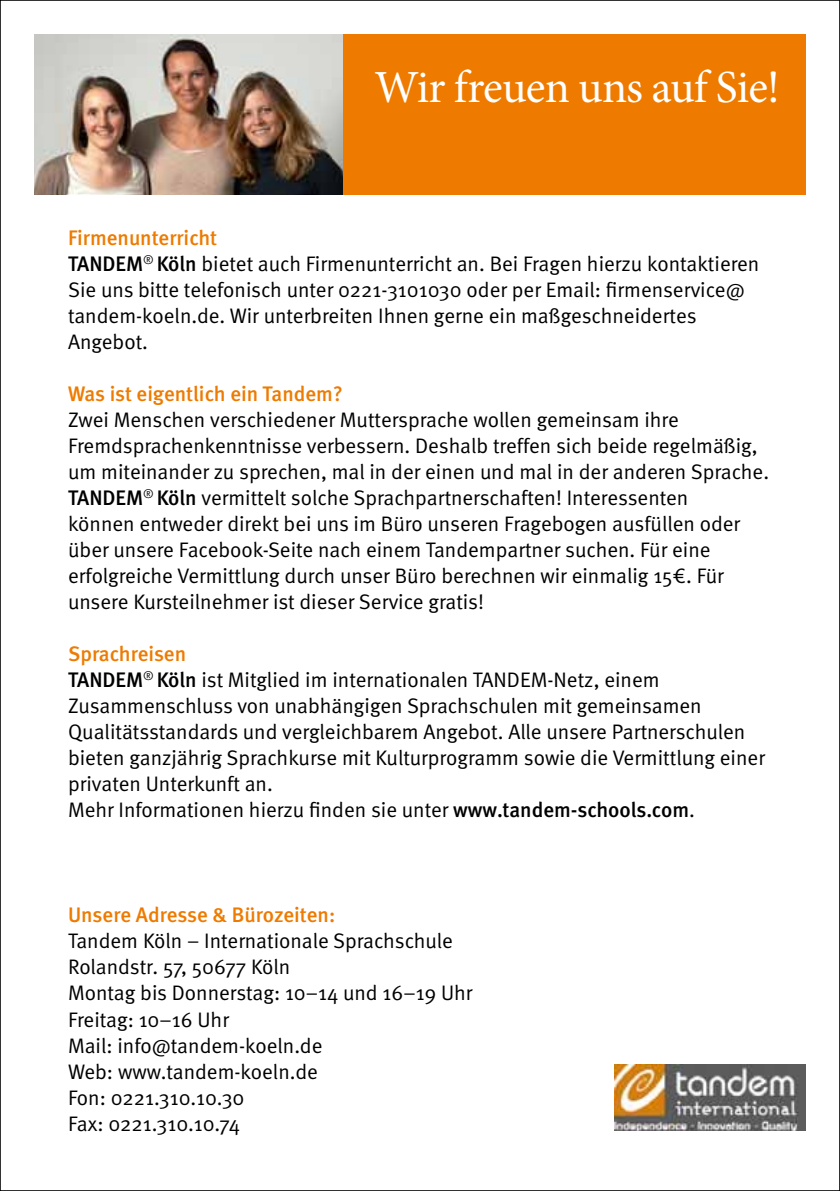
<style>
.page{position:relative;width:840px;height:1191px;background:#fff}
.page>*{position:absolute;margin:0;border:0;box-sizing:border-box;transform-origin:0 0}
.t1{font:46px "Minion Pro";letter-spacing:-.015em;color:#fff}
.t2{font:21px/26px "Meta Normal";color:#000}
.t3{font:500 21px "Meta";color:#ee7b00}
.s1{font-family:"Meta";font-weight:500}
</style>
<div class="page">
<div style="left:342px;top:34px;width:463px;height:160px;background:#ee7b00"></div>
<img style="left:34px;top:34px;width:308px;height:160px">
<img style="left:614px;top:1064px;width:191px;height:66px">
<h1 class="t1" style="left:374px;top:56px;width:406px">Wir freuen uns auf Sie!</h1>
<p class="t3" style="left:68px;top:225px;width:150px">Firmenunterricht</p>
<p class="t2" style="left:68px;top:250px;width:692px"><span class="s1">TANDEM</span><sup>®</sup> <span class="s1">Köln</span> bietet auch Firmenunterricht an. Bei Fragen hierzu kontaktieren Sie uns bitte telefonisch unter 0221-3101030 oder per Email: firmenservice@ tandem-koeln.de. Wir unterbreiten Ihnen gerne ein maßgeschneidertes Angebot.</p>
<p class="t3" style="left:68px;top:381px;width:276px">Was ist eigentlich ein Tandem?</p>
<p class="t2" style="left:68px;top:406px;width:702px">Zwei Menschen verschiedener Muttersprache wollen gemeinsam ihre Fremdsprachenkenntnisse verbessern. Deshalb treffen sich beide regelmäßig, um miteinander zu sprechen, mal in der einen und mal in der anderen Sprache.<br><span class="s1">TANDEM</span><sup>®</sup> <span class="s1">Köln</span> vermittelt solche Sprachpartnerschaften! Interessenten<br>können entweder direkt bei uns im Büro unseren Fragebogen ausfüllen oder über unsere Facebook-Seite nach einem Tandempartner suchen. Für eine erfolgreiche Vermittlung durch unser Büro berechnen wir einmalig 15€. Für unsere Kursteilnehmer ist dieser Service gratis!</p>
<p class="t3" style="left:68px;top:641px;width:120px">Sprachreisen</p>
<p class="t2" style="left:68px;top:666px;width:427px"><span class="s1">TANDEM</span><sup>®</sup> <span class="s1">Köln</span> ist Mitglied im internationalen TANDEM</p>
<p class="t2" style="left:68px;top:666px;width:698px;text-indent:479px">-Netz, einem Zusammenschluss von unabhängigen Sprachschulen mit gemeinsamen Qualitätsstandards und vergleichbarem Angebot. Alle unsere Partnerschulen bieten ganzjährig Sprachkurse mit Kulturprogramm sowie die Vermittlung einer privaten Unterkunft an.<br>Mehr Informationen hierzu finden sie unter <span class="s1">www.tandem-schools.com</span>.</p>
<p class="t3" style="left:68px;top:903px;width:268px">Unsere Adresse &amp; Bürozeiten:</p>
<p class="t2" style="left:68px;top:928px;width:405px">Tandem Köln – Internationale Sprachschule<br>Rolandstr. 57, 50677 Köln<br>Montag bis Donnerstag: 10–14 und 16–19 Uhr<br>Freitag: 10–16 Uhr<br>Mail: info@tandem-koeln.de<br>Web: www.tandem-koeln.de<br>Fon: 0221.310.10.30<br>Fax: 0221.310.10.74</p>
</div>
